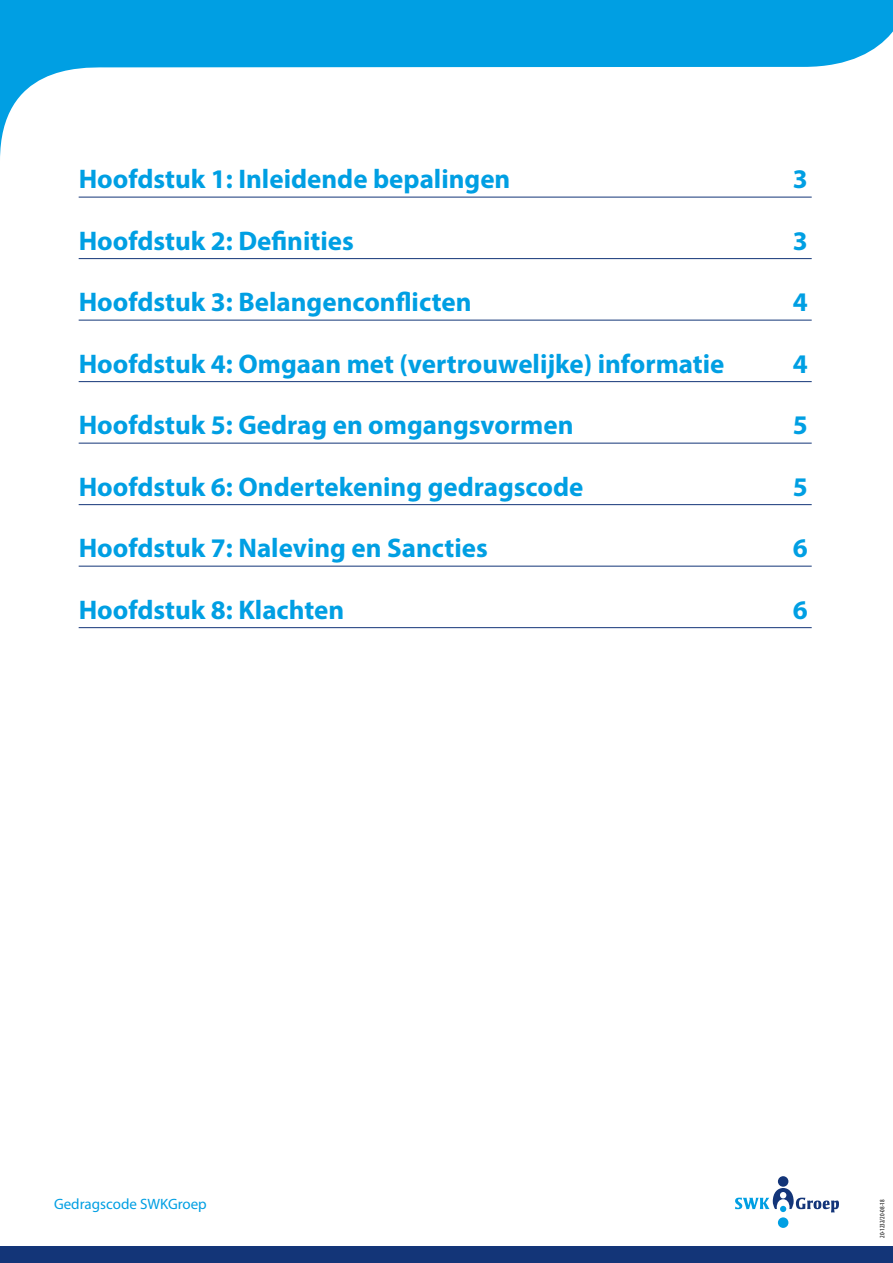
<style>
.page{position:relative;width:893px;height:1263px;background:#fff}
.page>*{position:absolute;margin:0;border:0;box-sizing:border-box;transform-origin:0 0}
.t1{font:700 27px "Myriad Pro";color:#009fe3}
.t2{font:15px "Myriad Pro";color:#009fe3}
.t3{font:condensed 6.75px "Myriad Pro";color:#000}
</style>
<div class="page">
<div style="left:778px;top:1176px;width:10px;height:11px;background:#133578;border-radius:50%"></div>
<svg style="left:735px;top:1188px;width:104px;height:24px"></svg>
<div style="left:778px;top:1217px;width:10px;height:11px;background:#009fe3;border-radius:50%"></div>
<div style="left:0;top:1247px;width:893px;height:16px;background:#133578"></div>
<svg style="left:0;top:0;width:893px;height:157px"></svg>
<hr style="left:79px;top:197px;width:733px;height:1px;background:#133578">
<hr style="left:79px;top:258px;width:733px;height:1px;background:#133578">
<hr style="left:79px;top:320px;width:733px;height:1px;background:#133578">
<hr style="left:79px;top:381px;width:733px;height:1px;background:#133578">
<hr style="left:79px;top:443px;width:733px;height:1px;background:#133578">
<hr style="left:79px;top:504px;width:733px;height:1px;background:#133578">
<hr style="left:79px;top:566px;width:733px;height:1px;background:#133578">
<hr style="left:79px;top:627px;width:733px;height:1px;background:#133578">
<p class="t1" style="left:79px;top:162px;width:433px">Hoofdstuk 1: Inleidende bepalingen</p>
<p class="t1" style="left:793px;top:162px;width:16px">3</p>
<p class="t1" style="left:79px;top:223px;width:277px">Hoofdstuk 2: Definities</p>
<p class="t1" style="left:793px;top:223px;width:16px">3</p>
<p class="t1" style="left:79px;top:285px;width:394px">Hoofdstuk 3: Belangenconflicten</p>
<p class="t1" style="left:793px;top:285px;width:16px">4</p>
<p class="t1" style="left:79px;top:346px;width:647px">Hoofdstuk 4: Omgaan met (vertrouwelijke) informatie</p>
<p class="t1" style="left:793px;top:346px;width:16px">4</p>
<p class="t1" style="left:79px;top:408px;width:496px">Hoofdstuk 5: Gedrag en omgangsvormen</p>
<p class="t1" style="left:793px;top:408px;width:16px">5</p>
<p class="t1" style="left:79px;top:469px;width:506px">Hoofdstuk 6: Ondertekening gedragscode</p>
<p class="t1" style="left:793px;top:469px;width:16px">5</p>
<p class="t1" style="left:79px;top:531px;width:411px">Hoofdstuk 7: Naleving en Sancties</p>
<p class="t1" style="left:793px;top:531px;width:16px">6</p>
<p class="t1" style="left:79px;top:592px;width:267px">Hoofdstuk 8: Klachten</p>
<p class="t1" style="left:793px;top:592px;width:16px">6</p>
<p class="t2" style="left:54px;top:1195px;width:154px">Gedragscode SWKGroep</p>
<p class="t3" style="left:878px;top:1238px;width:40px;rotate:-90deg">20-1232/20-08-18</p>
</div>
